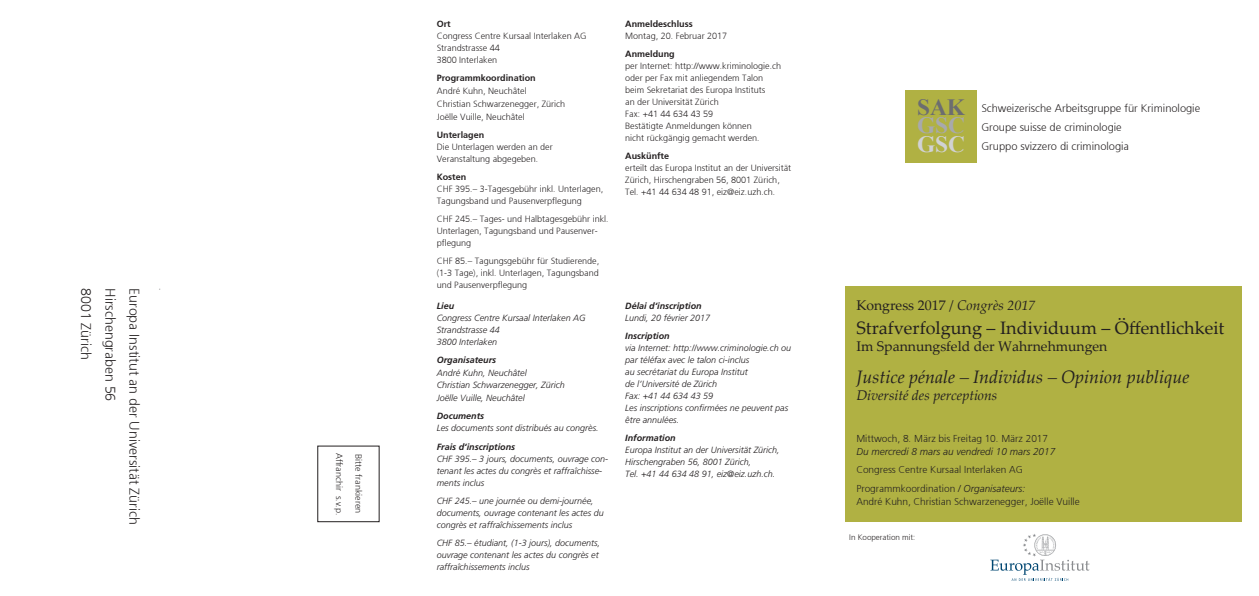
<style>
.page{position:relative;width:1259px;height:596px;background:#fff}
.page>*{position:absolute;margin:0;border:0;box-sizing:border-box;transform-origin:0 0}
.t1{font:700 23.3px "Times New Roman";color:#6c6d70}
.t2{font:700 23.3px "Times New Roman";color:#a8a9ad}
.t3{font:700 23.3px "Times New Roman";color:#d1d2d4}
.t4{font:18px "Palatino Linotype";color:#231f20}
.t5{font:italic 18px "Palatino Linotype";color:#231f20}
.t6{font:300 14px "Frutiger 45";color:#231f20}
.t7{font:14px "Palatino Linotype";color:#231f20}
.t8{font:italic 14px "Palatino Linotype";color:#231f20}
.t9{font:300 11px/18.9px "Frutiger 45";color:#231f20}
.t10{font:300 10px/18.7px "Frutiger 45";color:#231f20}
.t11{font:italic 300 10px "Frutiger LT Std";color:#231f20}
.t12{font:300 9px/12px "Frutiger 45";color:#231f20}
.t13{font:italic 300 9px/12px "Frutiger LT Std";color:#231f20}
.t14{font:italic 700 9px "Frutiger LT Std";color:#231f20}
.t15{font:300 9px "Frutiger 45";color:#231f20}
.t16{font:300 8px "Frutiger 45";color:#231f20}
.s1{font-style:italic}
.s2{font-family:"Frutiger LT Std";font-style:italic}
</style>
<div class="page">
<div style="left:845px;top:286px;width:397px;height:236px;background:#b0b143"></div>
<svg style="left:990px;top:534px;width:99px;height:46px"></svg>
<div style="left:317px;top:445px;width:63px;height:77px;border:1px solid #231f20"></div>
<div style="left:905px;top:90px;width:72px;height:72px;background:#b0b143"></div>
<h3 class="t6" style="left:94px;top:288px;width:73px;rotate:90deg">8001 Zürich</h3>
<h3 class="t6" style="left:118px;top:288px;width:114px;rotate:90deg">Hirschengraben 56</h3>
<h3 class="t6" style="left:142px;top:288px;width:238px;rotate:90deg">Europa Institut an der Universität Zürich</h3>
<p class="t12" style="left:168px;top:288px;width:4px;rotate:90deg">.</p>
<p class="t12" style="left:345px;top:452px;width:64px;rotate:90deg">Affranchir s.v.p.</p>
<p class="t12" style="left:365px;top:454px;width:60px;rotate:90deg">Bitte frankieren</p>
<p class="t15" style="left:437px;top:18px;width:16px">Ort</p>
<p class="t12" style="left:437px;top:30px;width:152px">Congress Centre Kursaal Interlaken AG<br>Strandstrasse 44<br>3800 Interlaken</p>
<p class="t15" style="left:437px;top:72px;width:101px">Programmkoordination</p>
<p class="t12" style="left:437px;top:84px;width:130px;line-height:13px">André Kuhn, Neuchâtel<br>Christian Schwarzenegger, Zürich<br>Joëlle Vuille, Neuchâtel</p>
<p class="t15" style="left:437px;top:129px;width:49px">Unterlagen</p>
<p class="t12" style="left:437px;top:141px;width:118px">Die Unterlagen werden an der<br>Veranstaltung abgegeben.</p>
<p class="t15" style="left:437px;top:171px;width:31px">Kosten</p>
<p class="t12" style="left:437px;top:183px;width:168px">CHF 395.– 3-Tagesgebühr inkl. Unterlagen,<br>Tagungsband und Pausenverpflegung</p>
<p class="t12" style="left:437px;top:213px;width:174px">CHF 245.– Tages- und Halbtagesgebühr inkl.<br>Unterlagen, Tagungsband und Pausenver&shy;pflegung</p>
<p class="t12" style="left:437px;top:254px;width:164px;text-align:justify">CHF 85.– Tagungsgebühr für Studierende, (1-3 Tage), inkl. Unterlagen, Tagungsband und Pausenverpflegung</p>
<p class="t14" style="left:437px;top:301px;width:19px">Lieu</p>
<p class="t13" style="left:437px;top:312px;width:151px">Congress Centre Kursaal Interlaken AG<br>Strandstrasse 44<br>3800 Interlaken</p>
<p class="t14" style="left:437px;top:355px;width:61px">Organisateurs</p>
<p class="t13" style="left:437px;top:367px;width:130px">André Kuhn, Neuchâtel<br>Christian Schwarzenegger, Zürich</p>
<p class="t13" style="left:437px;top:392px;width:90px">Joëlle Vuille, Neuchâtel</p>
<p class="t14" style="left:437px;top:411px;width:49px">Documents</p>
<p class="t13" style="left:437px;top:422px;width:164px">Les documents sont distribués au congrès.</p>
<p class="t14" style="left:437px;top:441px;width:80px">Frais d‘inscriptions</p>
<p class="t13" style="left:437px;top:452px;width:173px">CHF 395.– 3 jours, documents, ouvrage con&shy;tenant les actes du congrès et raffraîchisse&shy;ments inclus</p>
<p class="t13" style="left:437px;top:494px;width:169px">CHF 245.– une journée ou demi-journée, documents, ouvrage contenant les actes du congrès et raffraîchissements inclus</p>
<p class="t13" style="left:437px;top:536px;width:165px">CHF 85.– étudiant, (1-3 jours), documents, ouvrage contenant les actes du congrès et raffraîchissements inclus</p>
<p class="t15" style="left:625px;top:18px;width:69px">Anmeldeschluss</p>
<p class="t12" style="left:625px;top:29px;width:104px">Montag, 20. Februar 2017</p>
<p class="t15" style="left:625px;top:48px;width:51px">Anmeldung</p>
<p class="t12" style="left:625px;top:59px;width:158px">per Internet: http://www.kriminologie.ch oder per Fax mit anliegendem Talon beim Sekretariat des Europa Instituts<br>an der Universität Zürich<br>Fax: +41 44 634 43 59<br>Bestätigte Anmeldungen können<br>nicht rückgängig gemacht werden.</p>
<p class="t15" style="left:625px;top:150px;width:45px">Auskünfte</p>
<p class="t12" style="left:625px;top:161px;width:168px">erteilt das Europa Institut an der Universität<br>Zürich, Hirschengraben 56, 8001 Zürich,<br>Tel. +41 44 634 48 91, eiz@eiz.uzh.ch.</p>
<p class="t14" style="left:625px;top:301px;width:78px">Délai d‘inscription</p>
<p class="t13" style="left:625px;top:312px;width:87px">Lundi, 20 février 2017</p>
<p class="t14" style="left:625px;top:331px;width:46px">Inscription</p>
<p class="t13" style="left:625px;top:342px;width:168px">via Internet: http://www.criminologie.ch ou par téléfax avec le talon ci-inclus<br>au secrétariat du Europa Institut<br>de l‘Université de Zürich<br>Fax: +41 44 634 43 59<br>Les inscriptions confirmées ne peuvent pas être annulées.</p>
<p class="t14" style="left:625px;top:433px;width:52px">Information</p>
<p class="t13" style="left:625px;top:444px;width:156px">Europa Institut an der Universität Zürich,<br>Hirschengraben 56, 8001 Zürich,<br>Tel. +41 44 634 48 91, eiz@eiz.uzh.ch.</p>
<h1 class="t1" style="left:917px;top:91px;width:49px">SAK</h1>
<h1 class="t2" style="left:917px;top:109px;width:49px">GSC</h1>
<h1 class="t3" style="left:917px;top:128px;width:49px">GSC</h1>
<p class="t9" style="left:981px;top:99px;width:220px">Schweizerische Arbeitsgruppe für Kriminologie<br>Groupe suisse de criminologie<br>Gruppo svizzero di criminologia</p>
<h3 class="t7" style="left:856px;top:295px;width:181px">Kongress 2017 / <span class="s1">Congrès 2017</span></h3>
<h2 class="t4" style="left:856px;top:314px;width:370px">Strafverfolgung – Individuum – Öffentlichkeit</h2>
<h3 class="t7" style="left:856px;top:336px;width:253px">Im Spannungsfeld der Wahrnehmungen</h3>
<h2 class="t5" style="left:856px;top:364px;width:335px">Justice pénale – Individus – Opinion publique</h2>
<h3 class="t8" style="left:856px;top:385px;width:143px">Diversité des perceptions</h3>
<p class="t10" style="left:856px;top:428px;width:193px">Mittwoch, 8. März bis Freitag 10. März 2017</p>
<p class="t11" style="left:856px;top:445px;width:200px">Du mercredi 8 mars au vendredi 10 mars 2017</p>
<p class="t10" style="left:856px;top:460px;width:170px">Congress Centre Kursaal Interlaken AG<br>Programmkoordination / <span class="s2">Organisateurs:</span></p>
<p class="t10" style="left:856px;top:492px;width:225px">André Kuhn, Christian Schwarzenegger, Joëlle Vuille</p>
<p class="t16" style="left:849px;top:532px;width:68px">In Kooperation mit:</p>
</div>
